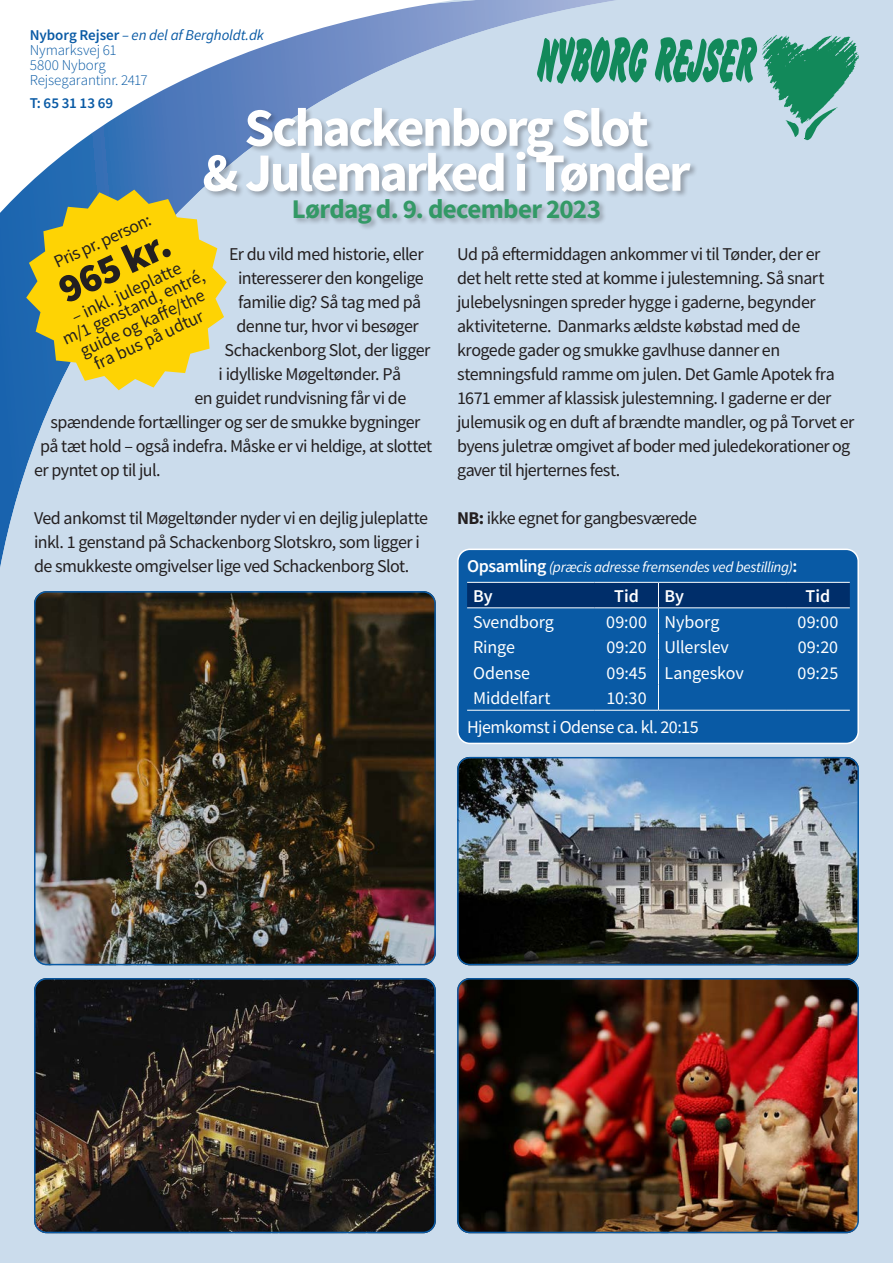
<style>
.page{position:relative;width:893px;height:1263px;background:#cbdcec}
.page>*{position:absolute;margin:0;border:0;box-sizing:border-box;transform-origin:0 0}
.t1{font:700 54px/45px "Source Sans Pro";letter-spacing:-.05em;color:#fff;text-align:center}
.t2{font:900 40.5px "Source Sans Pro";color:#231f20}
.t3{font:700 27px "Source Sans Pro";letter-spacing:-.03em;color:#396}
.t4{font:18px/24px "Source Sans Pro";letter-spacing:-.03em;color:#231f20}
.t5{font:18px "Source Sans Pro";letter-spacing:-.005em;color:#fff}
.t6{font:18px/28.7px "Source Sans Pro";letter-spacing:-.03em;color:#fff}
.t7{font:600 18px "Source Sans Pro";color:#fff}
.t8{font:300 15px/15px "Source Sans Pro";letter-spacing:-.005em;color:#095aa5}
.t9{font:italic 15px "Source Sans Pro";letter-spacing:-.025em;color:#fff}
.t10{font:600 15px "Source Sans Pro";color:#095aa5}
.s1{font-weight:600}
.s2{font-weight:400;font-style:italic}
.s3{font-weight:700}
.s4{font-weight:600;font-style:normal;font-size:18px}
</style>
<div class="page">
<svg style="left:0;top:426px;width:618px;height:141px"></svg>
<svg style="left:0;top:0;width:808px;height:426px"></svg>
<img style="left:34px;top:978px;width:402px;height:255px">
<div style="left:34px;top:978px;width:402px;height:255px;border:2px solid #095aa5;border-radius:12px"></div>
<img style="left:457px;top:978px;width:402px;height:255px">
<div style="left:457px;top:978px;width:402px;height:255px;border:2px solid #095aa5;border-radius:12px"></div>
<img style="left:34px;top:591px;width:402px;height:374px">
<div style="left:34px;top:591px;width:402px;height:374px;border:2px solid #095aa5;border-radius:12px"></div>
<img style="left:457px;top:757px;width:402px;height:208px">
<div style="left:457px;top:757px;width:402px;height:208px;border:2px solid #095aa5;border-radius:12px"></div>
<div style="left:202px;top:106px;width:496px;height:125px;background:#231f20;opacity:.31"></div>
<svg style="left:26px;top:190px;width:201px;height:200px;background:#d6c440"></svg>
<div style="left:458px;top:549px;width:400px;height:194px;background:#095aa5;border-radius:12px"></div>
<svg style="left:467px;top:583px;width:383px;height:127px"></svg>
<hr style="left:467px;top:710px;width:128px;height:1px;background:#fff">
<hr style="left:595px;top:710px;width:63px;height:1px;background:#fff">
<hr style="left:658px;top:710px;width:128px;height:1px;background:#fff">
<hr style="left:786px;top:710px;width:64px;height:1px;background:#fff">
<hr style="left:467px;top:582px;width:128px;height:1px;background:#fff">
<hr style="left:595px;top:582px;width:63px;height:1px;background:#fff">
<hr style="left:658px;top:582px;width:128px;height:1px;background:#fff">
<hr style="left:786px;top:582px;width:64px;height:1px;background:#fff">
<hr style="left:467px;top:607px;width:128px;height:1px;background:#fff">
<hr style="left:595px;top:607px;width:63px;height:1px;background:#fff">
<hr style="left:658px;top:607px;width:128px;height:1px;background:#fff">
<hr style="left:786px;top:607px;width:64px;height:1px;background:#fff">
<div style="left:457px;top:549px;width:402px;height:195px;border:2px solid #fff;border-radius:12px"></div>
<svg style="left:537px;top:37px;width:111px;height:47px"></svg>
<svg style="left:655px;top:35px;width:204px;height:105px"></svg>
<p class="t8" style="left:30px;top:28px;width:236px"><span class="s1">Nyborg Rejser</span> <span class="s2">– en del af Bergholdt.dk<br></span>Nymarksvej 61<br>5800 Nyborg<br>Rejsegarantinr. 2417</p>
<p class="t10" style="left:30px;top:98px;width:85px">T: 65 31 13 69</p>
<h1 class="t1" style="left:202px;top:109px;width:490px">Schackenborg Slot<br>&amp; Julemarked i Tønder</h1>
<h3 class="t3" style="left:292px;top:198px;width:311px">Lørdag d. 9. december 2023</h3>
<p class="t4" style="left:50px;top:253px;width:106px;rotate:-25deg">Pris pr. person:</p>
<h2 class="t2" style="left:51px;top:270px;width:120px;rotate:-25deg">965 kr.</h2>
<p class="t4" style="left:457px;top:242px;width:399px">Ud på e昀琀ermiddagen ankommer vi til Tønder, der er<br>det helt rette sted at komme i julestemning. Så snart julebelysningen spreder hygge i gaderne, begynder aktiviteterne. Danmarks ældste købstad med de krogede gader og smukke gavlhuse danner en stemningsfuld ramme om julen. Det Gamle Apotek fra 1671 emmer af klassisk julestemning. I gaderne er der julemusik og en du昀琀 af brændte mandler, og på Torvet er byens juletræ omgivet af boder med juledekorationer og gaver til hjerternes fest.</p>
<p class="t4" style="left:457px;top:507px;width:241px"><span class="s3">NB:</span> ikke egnet for gangbesværede</p>
<p class="t4" style="left:229px;top:243px;width:196px">Er du vild med historie, eller</p>
<p class="t4" style="left:238px;top:267px;width:187px">interesserer den kongelige</p>
<p class="t4" style="left:238px;top:291px;width:185px">familie dig? Så tag med på</p>
<p class="t4" style="left:237px;top:315px;width:184px">denne tur, hvor vi besøger</p>
<p class="t4" style="left:225px;top:339px;width:207px">Schackenborg Slot, der ligger</p>
<p class="t4" style="left:219px;top:363px;width:184px">i idylliske Møgeltønder. På</p>
<p class="t4" style="left:195px;top:387px;width:213px">en guidet rundvisning får vi de</p>
<p class="t4" style="left:51px;top:411px;width:371px">spændende fortællinger og ser de smukke bygninger</p>
<p class="t4" style="left:40px;top:435px;width:394px">på tæt hold – også indefra. Måske er vi heldige, at slottet</p>
<p class="t4" style="left:34px;top:459px;width:128px">er pyntet op til jul.</p>
<p class="t4" style="left:34px;top:507px;width:395px">Ved ankomst til Møgeltønder nyder vi en dejlig juleplatte inkl. 1 genstand på Schackenborg Slotskro, som ligger i de smukkeste omgivelser lige ved Schackenborg Slot.</p>
<p class="t4" style="left:53px;top:318px;width:157px;line-height:17.5px;text-align:center;rotate:-25deg">– inkl. juleplatte<br>m/1 genstand, entré, guide og ka昀昀e/the fra bus på udtur</p>
<p class="t9" style="left:467px;top:561px;width:332px"><span class="s4">Opsamling</span> (præcis adresse fremsendes ved bestilling)<span class="s4">:</span></p>
<p class="t7" style="left:473px;top:589px;width:21px">By</p>
<p class="t7" style="left:614px;top:589px;width:26px">Tid</p>
<p class="t7" style="left:664px;top:589px;width:21px">By</p>
<p class="t7" style="left:806px;top:589px;width:26px">Tid</p>
<p class="t5" style="left:473px;top:614px;width:82px">Svendborg</p>
<p class="t5" style="left:606px;top:614px;width:115px">09:00 Nyborg</p>
<p class="t5" style="left:798px;top:614px;width:42px">09:00</p>
<p class="t5" style="left:473px;top:639px;width:43px">Ringe</p>
<p class="t5" style="left:606px;top:639px;width:124px">09:20 Ullerslev</p>
<p class="t5" style="left:798px;top:639px;width:42px">09:20</p>
<p class="t5" style="left:473px;top:665px;width:59px">Odense</p>
<p class="t5" style="left:607px;top:665px;width:139px">09:45 Langeskov</p>
<p class="t5" style="left:798px;top:665px;width:42px">09:25</p>
<p class="t5" style="left:473px;top:690px;width:79px">Middelfart</p>
<p class="t6" style="left:467px;top:685px;width:233px;text-indent:139px">10:30<br>Hjemkomst i Odense ca. kl. 20:15</p>
</div>
